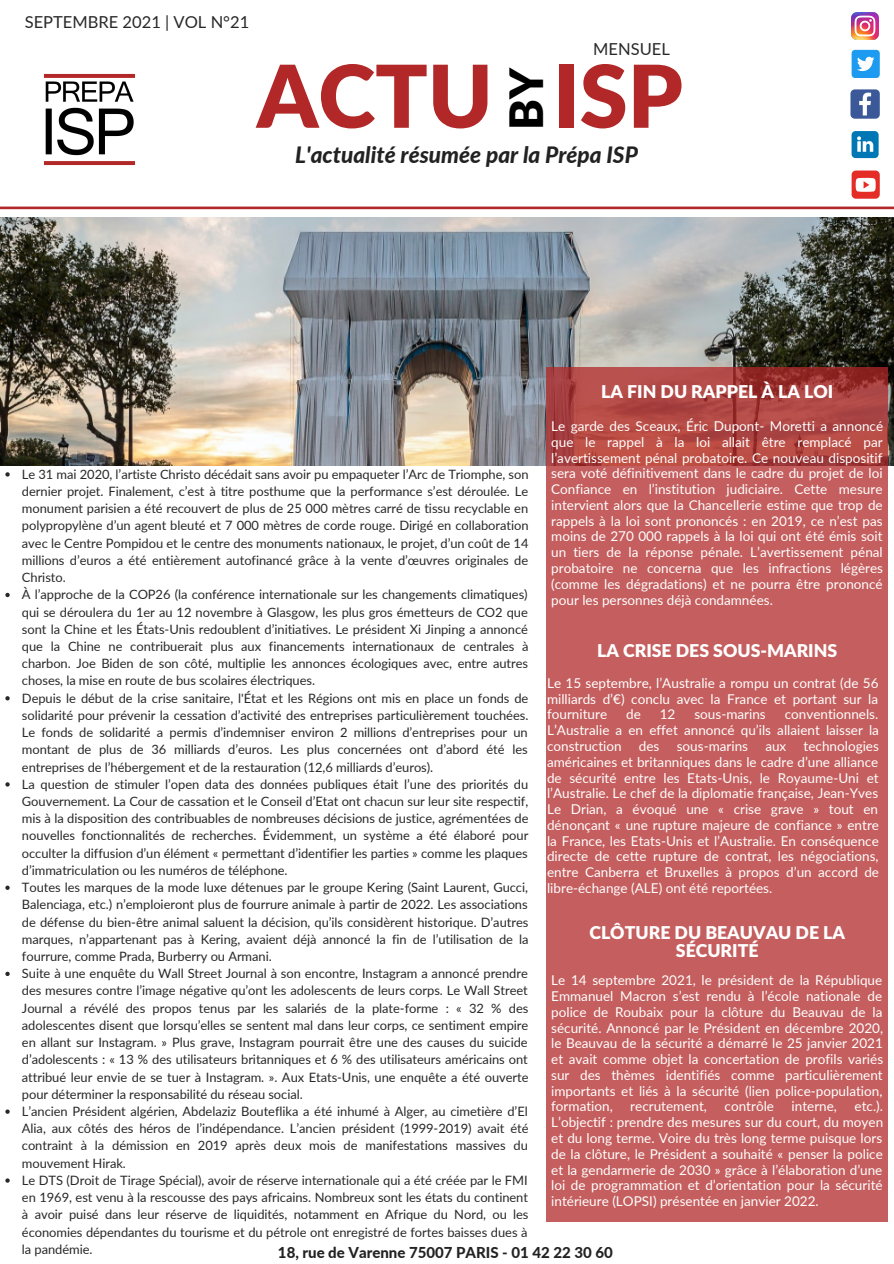
<style>
.page{position:relative;width:894px;height:1264px;background:#fff}
.page>*{position:absolute;margin:0;border:0;box-sizing:border-box;transform-origin:0 0}
.t1{font:900 86.55px "Lato Latin";color:#b22727}
.t2{font:900 46.2px "Lato Latin";color:#000}
.t3{font:italic 800 22.5px "Lato";color:#222}
.t4{font:900 17.7px/18px "Lato Latin";color:#fff;text-align:center}
.t5{font:16.5px "Lato";color:#282828}
.t6{font:800 15px "Lato";color:#222}
.t7{font:13.5px/15.8px "Lato";color:#fff;text-align:justify}
.t8{font:12.9px/17.2px "Lato";letter-spacing:-.005em;color:#282828;text-align:justify}
</style>
<div class="page">
<svg style="left:0;top:206px;width:893px;height:4px;background:#cc7171"></svg>
<img style="left:0;top:217px;width:893px;height:248px">
<img style="left:43px;top:73px;width:93px;height:93px">
<svg style="left:546px;top:366px;width:341px;height:855px;background:#c25b5a"></svg>
<svg style="left:5px;top:472px;width:5px;height:4px"></svg>
<svg style="left:5px;top:593px;width:5px;height:4px"></svg>
<svg style="left:5px;top:696px;width:5px;height:4px"></svg>
<svg style="left:5px;top:782px;width:5px;height:4px"></svg>
<svg style="left:5px;top:885px;width:5px;height:4px"></svg>
<svg style="left:5px;top:971px;width:5px;height:5px"></svg>
<svg style="left:5px;top:1109px;width:5px;height:4px"></svg>
<svg style="left:5px;top:1178px;width:5px;height:4px"></svg>
<svg style="left:850px;top:89px;width:29px;height:30px"></svg>
<img style="left:851px;top:13px;width:27px;height:27px">
<svg style="left:851px;top:131px;width:27px;height:27px"></svg>
<div style="left:851px;top:170px;width:28px;height:29px;background:#e52d27;border-radius:4px"></div>
<svg style="left:855px;top:178px;width:20px;height:14px"></svg>
<div style="left:851px;top:50px;width:28px;height:28px;background:#1d9bf0;border-radius:4px"></div>
<svg style="left:857px;top:57px;width:17px;height:14px"></svg>
<p class="t5" style="left:25px;top:12px;width:226px">SEPTEMBRE 2021 | VOL N°21</p>
<p class="t5" style="left:593px;top:39px;width:78px">MENSUEL</p>
<p class="t1" style="left:257px;top:58px;width:427px">ACTU ISP</p>
<p class="t2" style="left:505px;top:129px;width:65px;rotate:-90deg">BY</p>
<p class="t3" style="left:295px;top:141px;width:344px">L'actualité résumée par la Prépa ISP</p>
<p class="t4" style="left:601px;top:384px;width:233px">LA FIN DU RAPPEL À LA LOI</p>
<p class="t7" style="left:551px;top:418px;width:333px">Le garde des Sceaux, Éric Dupont- Moretti a annoncé que le rappel à la loi allait être remplacé par l’avertissement pénal probatoire. Ce nouveau dispositif sera voté définitivement dans le cadre du projet de loi Confiance en l’institution judiciaire. Cette mesure intervient alors que la Chancellerie estime que trop de rappels à la loi sont prononcés : en 2019, ce n’est pas moins de 270 000 rappels à la loi qui ont été émis soit un tiers de la réponse pénale. L’avertissement pénal probatoire ne concerna que les infractions légères (comme les dégradations) et ne pourra être prononcé pour les personnes déjà condamnées.</p>
<p class="t8" style="left:22px;top:465px;width:508px">Le 31 mai 2020, l’artiste Christo décédait sans avoir pu empaqueter l’Arc de Triomphe, son dernier projet. Finalement, c’est à titre posthume que la performance s’est déroulée. Le monument parisien a été recouvert de plus de 25 000 mètres carré de tissu recyclable en polypropylène d’un agent bleuté et 7 000 mètres de corde rouge. Dirigé en collaboration avec le Centre Pompidou et le centre des monuments nationaux, le projet, d’un coût de 14 millions d’euros a été entièrement autofinancé grâce à la vente d’œuvres originales de Christo.</p>
<p class="t8" style="left:22px;top:585px;width:508px">À l’approche de la COP26 (la conférence internationale sur les changements climatiques) qui se déroulera du 1er au 12 novembre à Glasgow, les plus gros émetteurs de CO2 que sont la Chine et les États-Unis redoublent d’initiatives. Le président Xi Jinping a annoncé que la Chine ne contribuerait plus aux financements internationaux de centrales à charbon. Joe Biden de son côté, multiplie les annonces écologiques avec, entre autres choses, la mise en route de bus scolaires électriques.</p>
<p class="t8" style="left:22px;top:689px;width:508px">Depuis le début de la crise sanitaire, l'État et les Régions ont mis en place un fonds de solidarité pour prévenir la cessation d’activité des entreprises particulièrement touchées.<br>Le fonds de solidarité a permis d’indemniser environ 2 millions d’entreprises pour un montant de plus de 36 milliards d’euros. Les plus concernées ont d’abord été les entreprises de l’hébergement et de la restauration (12,6 milliards d’euros).</p>
<p class="t8" style="left:22px;top:775px;width:508px">La question de stimuler l’open data des données publiques était l’une des priorités du Gouvernement. La Cour de cassation et le Conseil d’Etat ont chacun sur leur site respectif, mis à la disposition des contribuables de nombreuses décisions de justice, agrémentées de nouvelles fonctionnalités de recherches. Évidemment, un système a été élaboré pour occulter la diffusion d’un élément « permettant d’identifier les parties » comme les plaques d’immatriculation ou les numéros de téléphone.</p>
<p class="t8" style="left:22px;top:878px;width:508px">Toutes les marques de la mode luxe détenues par le groupe Kering (Saint Laurent, Gucci, Balenciaga, etc.) n’emploieront plus de fourrure animale à partir de 2022. Les associations de défense du bien-être animal saluent la décision, qu’ils considèrent historique. D’autres marques, n’appartenant pas à Kering, avaient déjà annoncé la fin de l’utilisation de la fourrure, comme Prada, Burberry ou Armani.</p>
<p class="t8" style="left:22px;top:964px;width:508px">Suite à une enquête du Wall Street Journal à son encontre, Instagram a annoncé prendre des mesures contre l’image négative qu’ont les adolescents de leurs corps. Le Wall Street Journal a révélé des propos tenus par les salariés de la plate-forme : « 32 % des adolescentes disent que lorsqu’elles se sentent mal dans leur corps, ce sentiment empire en allant sur Instagram. » Plus grave, Instagram pourrait être une des causes du suicide d’adolescents : « 13 % des utilisateurs britanniques et 6 % des utilisateurs américains ont attribué leur envie de se tuer à Instagram. ». Aux Etats-Unis, une enquête a été ouverte pour déterminer la responsabilité du réseau social.</p>
<p class="t8" style="left:22px;top:1102px;width:508px">L’ancien Président algérien, Abdelaziz Bouteflika a été inhumé à Alger, au cimetière d’El Alia, aux côtés des héros de l’indépendance. L’ancien président (1999-2019) avait été contraint à la démission en 2019 après deux mois de manifestations massives du mouvement Hirak.</p>
<p class="t8" style="left:22px;top:1171px;width:508px">Le DTS (Droit de Tirage Spécial), avoir de réserve internationale qui a été créée par le FMI en 1969, est venu à la rescousse des pays africains. Nombreux sont les états du continent à avoir puisé dans leur réserve de liquidités, notamment en Afrique du Nord, ou les économies dépendantes du tourisme et du pétrole ont enregistré de fortes baisses dues à la pandémie.</p>
<p class="t4" style="left:597px;top:642px;width:241px">LA CRISE DES SOUS-MARINS</p>
<p class="t7" style="left:547px;top:674px;width:333px">Le 15 septembre, l’Australie a rompu un contrat (de 56 milliards d’€) conclu avec la France et portant sur la fourniture</p>
<p class="t7" style="left:547px;top:706px;width:333px;text-indent:237px">conventionnels.<br>L’Australie a en effet annoncé qu’ils allaient laisser la construction</p>
<p class="t7" style="left:626px;top:706px;width:16px">de</p>
<p class="t7" style="left:659px;top:706px;width:17px">12</p>
<p class="t7" style="left:694px;top:706px;width:73px">sous-marins</p>
<p class="t7" style="left:547px;top:738px;width:333px;text-indent:256px">technologies américaines et britanniques dans le cadre d’une alliance de sécurité entre les Etats-Unis, le Royaume-Uni et l’Australie. Le chef de la diplomatie française, Jean-Yves Le Drian, a évoqué une « crise grave » tout en dénonçant « une rupture majeure de confiance » entre la France, les Etats-Unis et l’Australie. En conséquence directe de cette rupture de contrat, les négociations, entre Canberra et Bruxelles à propos d’un accord de libre-échange (ALE) ont été reportées.</p>
<p class="t7" style="left:638px;top:738px;width:22px">des</p>
<p class="t7" style="left:676px;top:738px;width:73px">sous-marins</p>
<p class="t7" style="left:765px;top:738px;width:22px">aux</p>
<p class="t4" style="left:589px;top:924px;width:257px">CLÔTURE DU BEAUVAU DE LA<br>SÉCURITÉ</p>
<p class="t7" style="left:551px;top:972px;width:333px">Le 14 septembre 2021, le président de la République Emmanuel Macron s’est rendu à l’école nationale de police de Roubaix pour la clôture du Beauvau de la sécurité. Annoncé par le Président en décembre 2020, le Beauvau de la sécurité a démarré le 25 janvier 2021 et avait comme objet la concertation de profils variés sur des thèmes identifiés comme particulièrement importants et liés à la sécurité (lien police-population, formation,</p>
<p class="t7" style="left:551px;top:1098px;width:333px;text-indent:303px">etc.).<br>L’objectif : prendre des mesures sur du court, du moyen et du long terme. Voire du très long terme puisque lors de la clôture, le Président a souhaité « penser la police et la gendarmerie de 2030 » grâce à l’élaboration d’une loi de programmation et d’orientation pour la sécurité intérieure (LOPSI) présentée en janvier 2022.</p>
<p class="t7" style="left:630px;top:1098px;width:78px">recrutement,</p>
<p class="t7" style="left:724px;top:1098px;width:51px">contrôle</p>
<p class="t7" style="left:791px;top:1098px;width:47px">interne,</p>
<p class="t6" style="left:278px;top:1243px;width:336px">18, rue de Varenne 75007 PARIS - 01 42 22 30 60</p>
</div>
